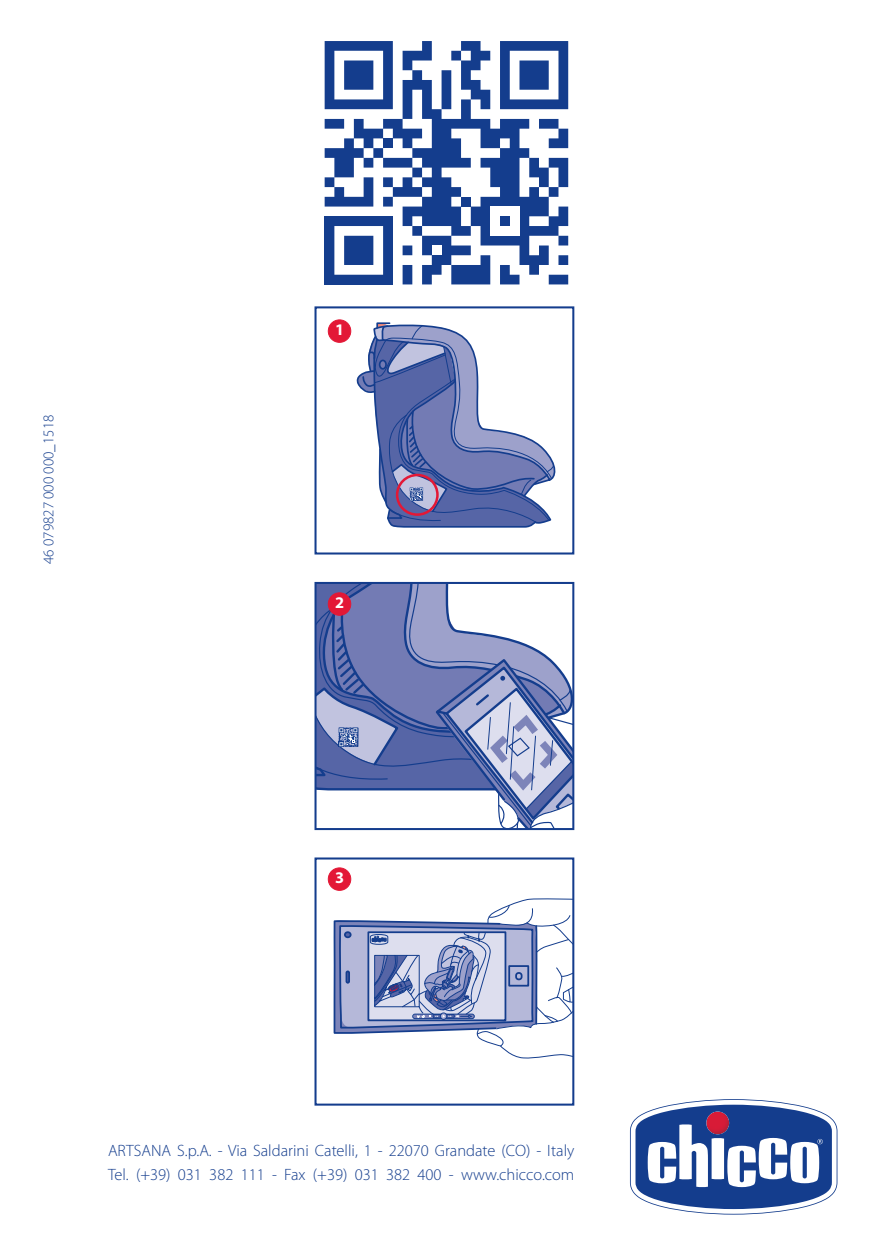
<style>
.page{position:relative;width:892px;height:1260px;background:#fff}
.page>*{position:absolute;margin:0;border:0;box-sizing:border-box;transform-origin:0 0}
.t1{font:300 16.5px/23.7px "Myriad Pro";color:#143d8d}
.t2{font:700 16.2px "Myriad Pro";color:#fff}
.t3{font:300 15px "Myriad Pro";color:#143d8d}
</style>
<div class="page">
<div style="left:314px;top:306px;width:260px;height:248px;border:2px solid #143d8d"></div>
<svg style="left:333px;top:898px;width:238px;height:161px"></svg>
<div style="left:314px;top:857px;width:260px;height:249px;border:2px solid #143d8d"></div>
<div style="left:328px;top:320px;width:23px;height:22px;background:#e31836;border-radius:50%"></div>
<div style="left:328px;top:320px;width:23px;height:23px;border:1px solid #e31836;border-radius:50%"></div>
<div style="left:328px;top:868px;width:23px;height:22px;background:#e31836;border-radius:50%"></div>
<div style="left:328px;top:867px;width:23px;height:24px;border:1px solid #e31836;border-radius:50%"></div>
<svg style="left:324px;top:41px;width:244px;height:10px;fill:#143d8d"></svg>
<svg style="left:324px;top:51px;width:244px;height:233px"></svg>
<svg style="left:356px;top:322px;width:200px;height:206px"></svg>
<svg style="left:315px;top:583px;width:258px;height:248px"></svg>
<svg style="left:629px;top:1099px;width:208px;height:115px"></svg>
<p class="t3" style="left:43px;top:564px;width:151px;rotate:-90deg">46 079827 000 000_1518</p>
<p class="t2" style="left:335px;top:323px;width:11px">1</p>
<p class="t2" style="left:335px;top:596px;width:11px">2</p>
<p class="t2" style="left:335px;top:871px;width:11px">3</p>
<p class="t1" style="left:108px;top:1141px;width:468px">ARTSANA S.p.A. - Via Saldarini Catelli, 1 - 22070 Grandate (CO) - Italy<br>Tel. (+39) 031 382 111 - Fax (+39) 031 382 400 - www.chicco.com</p>
</div>
